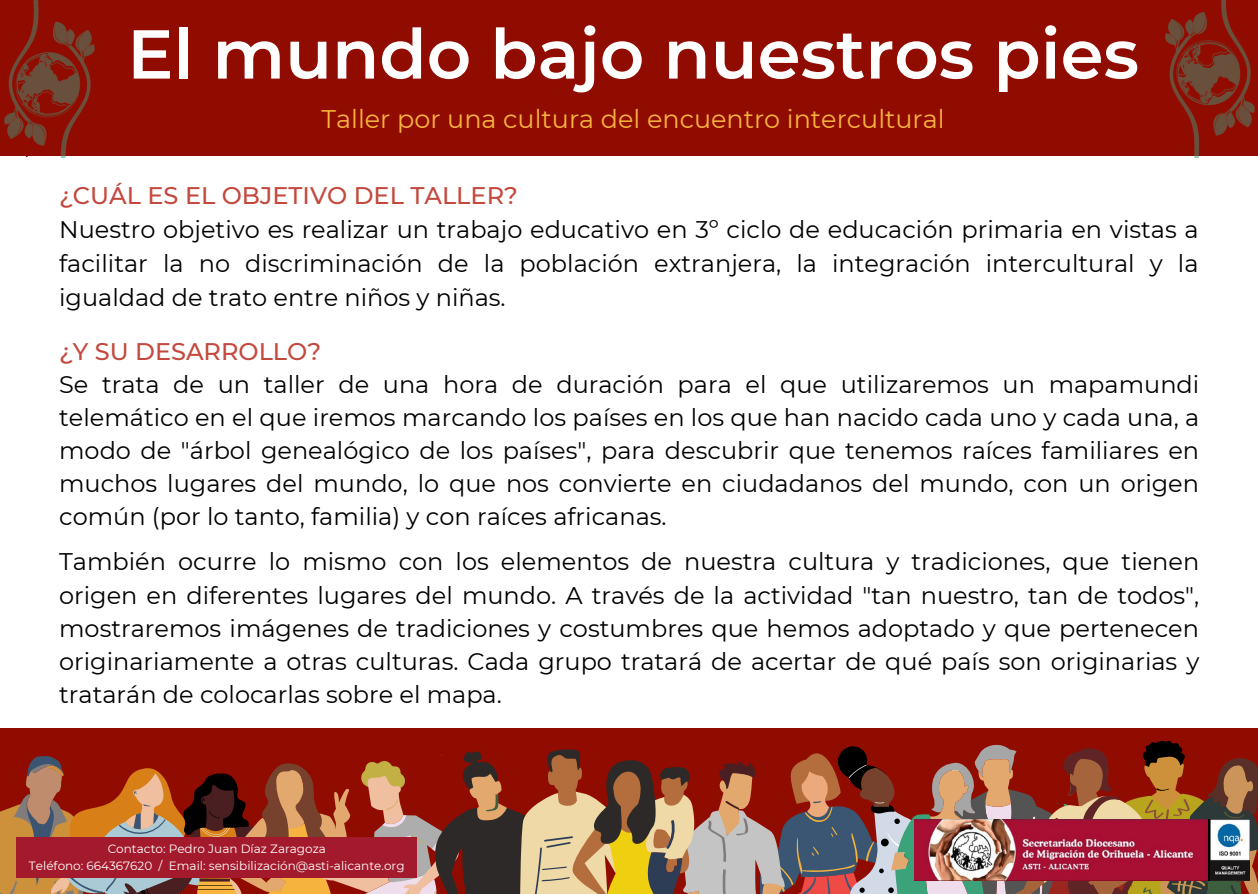
<style>
.page{position:relative;width:1258px;height:894px;background:#fff}
.page>*{position:absolute;margin:0;border:0;box-sizing:border-box;transform-origin:0 0}
.t1{font:600 69px "Montserrat";color:#fff}
.t2{font:25.5px "Montserrat";color:#f6b33e}
.t3{font:24px/33px "Montserrat";color:#000;text-align:justify}
.t4{font:500 24px "Montserrat";color:#c4483d}
.t5{font:12px "Montserrat";color:#fff}
</style>
<div class="page">
<div style="left:0;top:0;width:1258px;height:893px;background:#910c00"></div>
<div style="left:0;top:157px;width:1258px;height:571px;background:#fff"></div>
<svg style="left:0;top:740px;width:1258px;height:153px"></svg>
<img style="left:1160px;top:0;width:98px;height:158px">
<div style="left:16px;top:837px;width:401px;height:40px;background:#a41a2d"></div>
<img style="left:0;top:0;width:99px;height:158px">
<div style="left:345px;top:772px;width:15px;height:15px;background:#910c00;border-radius:50%"></div>
<p class="t1" style="left:127px;top:12px;width:1013px">El mundo bajo nuestros pies</p>
<p class="t2" style="left:322px;top:104px;width:624px">Taller por una cultura del encuentro intercultural</p>
<p class="t4" style="left:59px;top:181px;width:460px">¿CUÁL ES EL OBJETIVO DEL TALLER?</p>
<p class="t3" style="left:59px;top:212px;width:1141px;line-height:33.9px">Nuestro objetivo es realizar un trabajo educativo en 3º ciclo de educación primaria en vistas a facilitar la no discriminación de la población extranjera, la integración intercultural y la igualdad de trato entre niños y niñas.</p>
<p class="t4" style="left:59px;top:337px;width:263px">¿Y SU DESARROLLO?</p>
<p class="t3" style="left:59px;top:368px;width:1142px">Se trata de un taller de una hora de duración para el que utilizaremos un mapamundi telemático en el que iremos marcando los países en los que han nacido cada uno y cada una, a modo de "árbol genealógico de los países", para descubrir que tenemos raíces familiares en muchos lugares del mundo, lo que nos convierte en ciudadanos del mundo, con un origen común (por lo tanto, familia) y con raíces africanas.</p>
<p class="t3" style="left:59px;top:545px;width:1142px">También ocurre lo mismo con los elementos de nuestra cultura y tradiciones, que tienen origen en diferentes lugares del mundo. A través de la actividad "tan nuestro, tan de todos", mostraremos imágenes de tradiciones y costumbres que hemos adoptado y que pertenecen originariamente a otras culturas. Cada grupo tratará de acertar de qué país son originarias y tratarán de colocarlas sobre el mapa.</p>
<p class="t5" style="left:108px;top:841px;width:220px">Contacto: Pedro Juan Díaz Zaragoza</p>
<p class="t5" style="left:29px;top:858px;width:377px">Teléfono: 664367620 / Email: sensibilización@asti-alicante.org</p>
</div>
